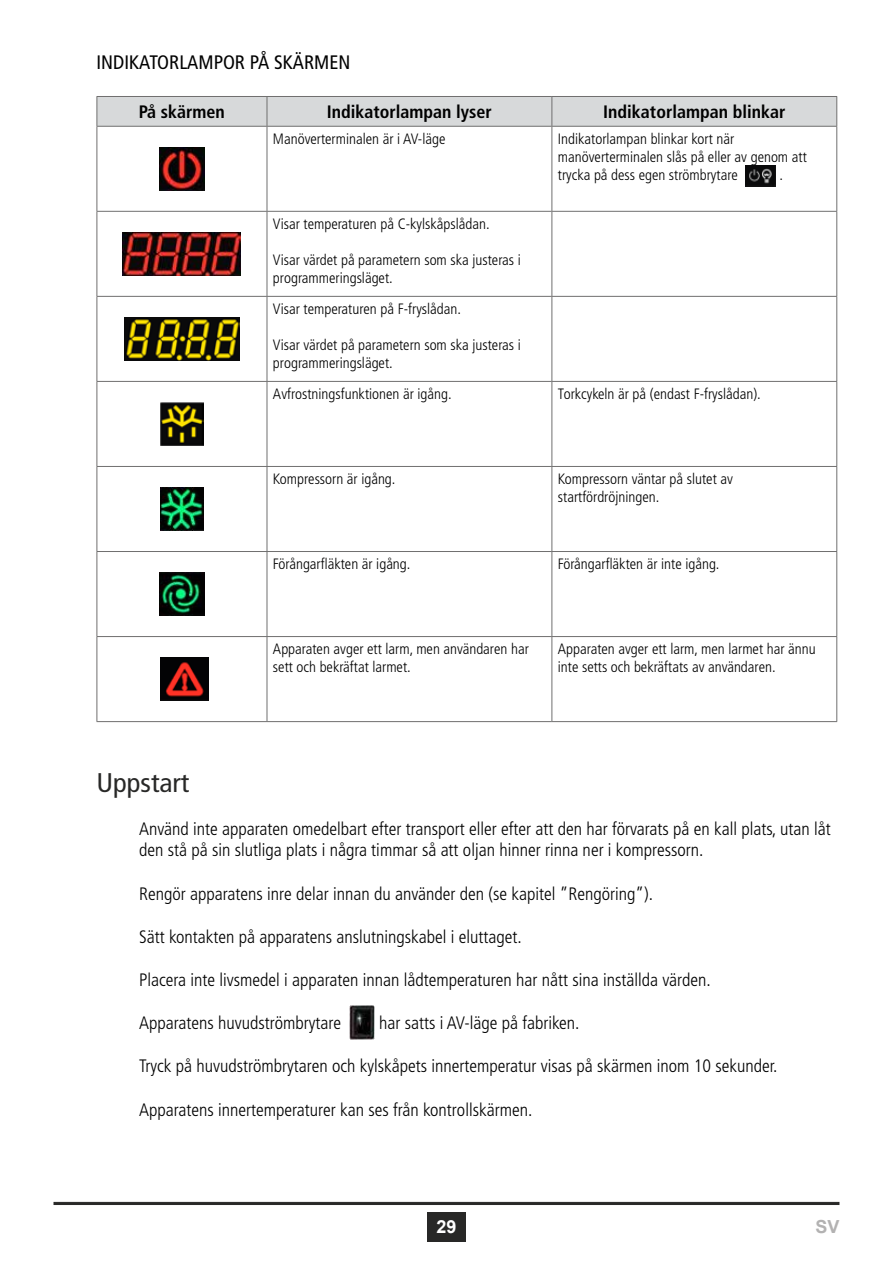
<style>
.page{position:relative;width:893px;height:1263px;background:#fff}
.page>*{position:absolute;margin:0;border:0;box-sizing:border-box;transform-origin:0 0}
.t1{font:condensed 27px "Frutiger LT Std";color:#282827;scale:1.05 1}
.t2{font:condensed 19.5px "Frutiger LT Std";color:#000}
.t3{font:300 condensed 18px/21.6px "Frutiger LT Std";color:#000}
.t4{font:700 condensed 18px "Frutiger LT Std";color:#000}
.t5{font:700 18px "Arial";color:#fff}
.t6{font:700 18px "Arial";color:#b3b2b2}
.t7{font:300 condensed 15px/18px "Frutiger LT Std";color:#000}
</style>
<div class="page">
<hr style="left:54px;top:1202px;width:785px;height:3px;background:#282827">
<div style="left:427px;top:1212px;width:39px;height:30px;background:#282827"></div>
<hr style="left:97px;top:126px;width:170px;height:1px;background:#706f6f">
<hr style="left:97px;top:127px;width:1px;height:84px;background:#706f6f">
<hr style="left:267px;top:126px;width:285px;height:1px;background:#706f6f">
<hr style="left:267px;top:127px;width:1px;height:84px;background:#706f6f">
<hr style="left:552px;top:126px;width:285px;height:1px;background:#706f6f">
<hr style="left:551px;top:127px;width:1px;height:84px;background:#706f6f">
<hr style="left:836px;top:127px;width:1px;height:84px;background:#706f6f">
<hr style="left:97px;top:211px;width:170px;height:1px;background:#706f6f">
<hr style="left:97px;top:212px;width:1px;height:84px;background:#706f6f">
<hr style="left:267px;top:211px;width:285px;height:1px;background:#706f6f">
<hr style="left:267px;top:212px;width:1px;height:84px;background:#706f6f">
<hr style="left:552px;top:211px;width:285px;height:1px;background:#706f6f">
<hr style="left:551px;top:212px;width:1px;height:84px;background:#706f6f">
<hr style="left:836px;top:212px;width:1px;height:84px;background:#706f6f">
<hr style="left:97px;top:296px;width:170px;height:1px;background:#706f6f">
<hr style="left:97px;top:297px;width:1px;height:84px;background:#706f6f">
<hr style="left:267px;top:296px;width:285px;height:1px;background:#706f6f">
<hr style="left:267px;top:297px;width:1px;height:84px;background:#706f6f">
<hr style="left:552px;top:296px;width:285px;height:1px;background:#706f6f">
<hr style="left:551px;top:297px;width:1px;height:84px;background:#706f6f">
<hr style="left:836px;top:297px;width:1px;height:84px;background:#706f6f">
<hr style="left:97px;top:381px;width:170px;height:1px;background:#706f6f">
<hr style="left:97px;top:382px;width:1px;height:84px;background:#706f6f">
<hr style="left:267px;top:381px;width:285px;height:1px;background:#706f6f">
<hr style="left:267px;top:382px;width:1px;height:84px;background:#706f6f">
<hr style="left:552px;top:381px;width:285px;height:1px;background:#706f6f">
<hr style="left:551px;top:382px;width:1px;height:84px;background:#706f6f">
<hr style="left:836px;top:382px;width:1px;height:84px;background:#706f6f">
<hr style="left:97px;top:466px;width:170px;height:1px;background:#706f6f">
<hr style="left:97px;top:467px;width:1px;height:84px;background:#706f6f">
<hr style="left:267px;top:466px;width:285px;height:1px;background:#706f6f">
<hr style="left:267px;top:467px;width:1px;height:84px;background:#706f6f">
<hr style="left:552px;top:466px;width:285px;height:1px;background:#706f6f">
<hr style="left:551px;top:467px;width:1px;height:84px;background:#706f6f">
<hr style="left:836px;top:467px;width:1px;height:84px;background:#706f6f">
<hr style="left:97px;top:551px;width:170px;height:1px;background:#706f6f">
<hr style="left:97px;top:552px;width:1px;height:84px;background:#706f6f">
<hr style="left:267px;top:551px;width:285px;height:1px;background:#706f6f">
<hr style="left:267px;top:552px;width:1px;height:84px;background:#706f6f">
<hr style="left:552px;top:551px;width:285px;height:1px;background:#706f6f">
<hr style="left:551px;top:552px;width:1px;height:84px;background:#706f6f">
<hr style="left:836px;top:552px;width:1px;height:84px;background:#706f6f">
<hr style="left:97px;top:636px;width:170px;height:1px;background:#706f6f">
<hr style="left:97px;top:637px;width:1px;height:84px;background:#706f6f">
<hr style="left:267px;top:636px;width:285px;height:1px;background:#706f6f">
<hr style="left:267px;top:637px;width:1px;height:84px;background:#706f6f">
<hr style="left:552px;top:636px;width:285px;height:1px;background:#706f6f">
<hr style="left:551px;top:637px;width:1px;height:84px;background:#706f6f">
<hr style="left:836px;top:637px;width:1px;height:84px;background:#706f6f">
<hr style="left:97px;top:721px;width:170px;height:1px;background:#706f6f">
<hr style="left:267px;top:721px;width:285px;height:1px;background:#706f6f">
<hr style="left:552px;top:721px;width:285px;height:1px;background:#706f6f">
<svg style="left:97px;top:96px;width:740px;height:30px;background:#d1d3d4"></svg>
<img style="left:160px;top:148px;width:44px;height:42px">
<img style="left:745px;top:166px;width:31px;height:21px">
<img style="left:123px;top:233px;width:118px;height:42px">
<img style="left:124px;top:318px;width:116px;height:42px">
<img style="left:161px;top:403px;width:42px;height:42px">
<img style="left:161px;top:488px;width:42px;height:42px">
<img style="left:159px;top:573px;width:46px;height:42px">
<img style="left:160px;top:658px;width:49px;height:42px">
<img style="left:350px;top:1006px;width:25px;height:34px">
<h2 class="t2" style="left:97px;top:51px;width:255px">INDIKATORLAMPOR PÅ SKÄRMEN</h2>
<p class="t4" style="left:139px;top:101px;width:88px">På skärmen</p>
<p class="t4" style="left:327px;top:101px;width:167px">Indikatorlampan lyser</p>
<p class="t4" style="left:603px;top:101px;width:184px">Indikatorlampan blinkar</p>
<p class="t7" style="left:273px;top:130px;width:174px">Manöverterminalen är i AV-läge</p>
<p class="t7" style="left:558px;top:130px;width:250px">Indikatorlampan blinkar kort när manöverterminalen slås på eller av genom att trycka på dess egen strömbrytare</p>
<p class="t7" style="left:779px;top:166px;width:5px">.</p>
<p class="t7" style="left:273px;top:215px;width:218px">Visar temperaturen på C-kylskåpslådan.</p>
<p class="t7" style="left:273px;top:251px;width:249px">Visar värdet på parametern som ska justeras i programmeringsläget.</p>
<p class="t7" style="left:273px;top:300px;width:190px">Visar temperaturen på F-fryslådan.</p>
<p class="t7" style="left:273px;top:336px;width:249px">Visar värdet på parametern som ska justeras i programmeringsläget.</p>
<p class="t7" style="left:273px;top:385px;width:180px">Avfrostningsfunktionen är igång.</p>
<p class="t7" style="left:558px;top:385px;width:204px">Torkcykeln är på (endast F-fryslådan).</p>
<p class="t7" style="left:273px;top:470px;width:124px">Kompressorn är igång.</p>
<p class="t7" style="left:558px;top:470px;width:177px">Kompressorn väntar på slutet av startfördröjningen.</p>
<p class="t7" style="left:273px;top:555px;width:139px">Förångarfläkten är igång.</p>
<p class="t7" style="left:558px;top:555px;width:163px">Förångarfläkten är inte igång.</p>
<p class="t7" style="left:273px;top:640px;width:257px">Apparaten avger ett larm, men användaren har sett och bekräftat larmet.</p>
<p class="t7" style="left:558px;top:640px;width:259px">Apparaten avger ett larm, men larmet har ännu inte setts och bekräftats av användaren.</p>
<h1 class="t1" style="left:97px;top:766px;width:90px">Uppstart</h1>
<p class="t3" style="left:139px;top:818px;width:693px">Använd inte apparaten omedelbart efter transport eller efter att den har förvarats på en kall plats, utan låt den stå på sin slutliga plats i några timmar så att oljan hinner rinna ner i kompressorn.</p>
<p class="t3" style="left:139px;top:883px;width:515px">Rengör apparatens inre delar innan du använder den (se kapitel ”Rengöring”).</p>
<p class="t3" style="left:139px;top:926px;width:384px">Sätt kontakten på apparatens anslutningskabel i eluttaget.</p>
<p class="t3" style="left:139px;top:969px;width:573px">Placera inte livsmedel i apparaten innan lådtemperaturen har nått sina inställda värden.</p>
<p class="t3" style="left:139px;top:1012px;width:204px">Apparatens huvudströmbrytare</p>
<p class="t3" style="left:379px;top:1012px;width:202px">har satts i AV-läge på fabriken.</p>
<p class="t3" style="left:139px;top:1056px;width:640px">Tryck på huvudströmbrytaren och kylskåpets innertemperatur visas på skärmen inom 10 sekunder.</p>
<p class="t3" style="left:139px;top:1099px;width:395px">Apparatens innertemperaturer kan ses från kontrollskärmen.</p>
<p class="t5" style="left:436px;top:1214px;width:22px">29</p>
<p class="t6" style="left:815px;top:1214px;width:26px">SV</p>
</div>
